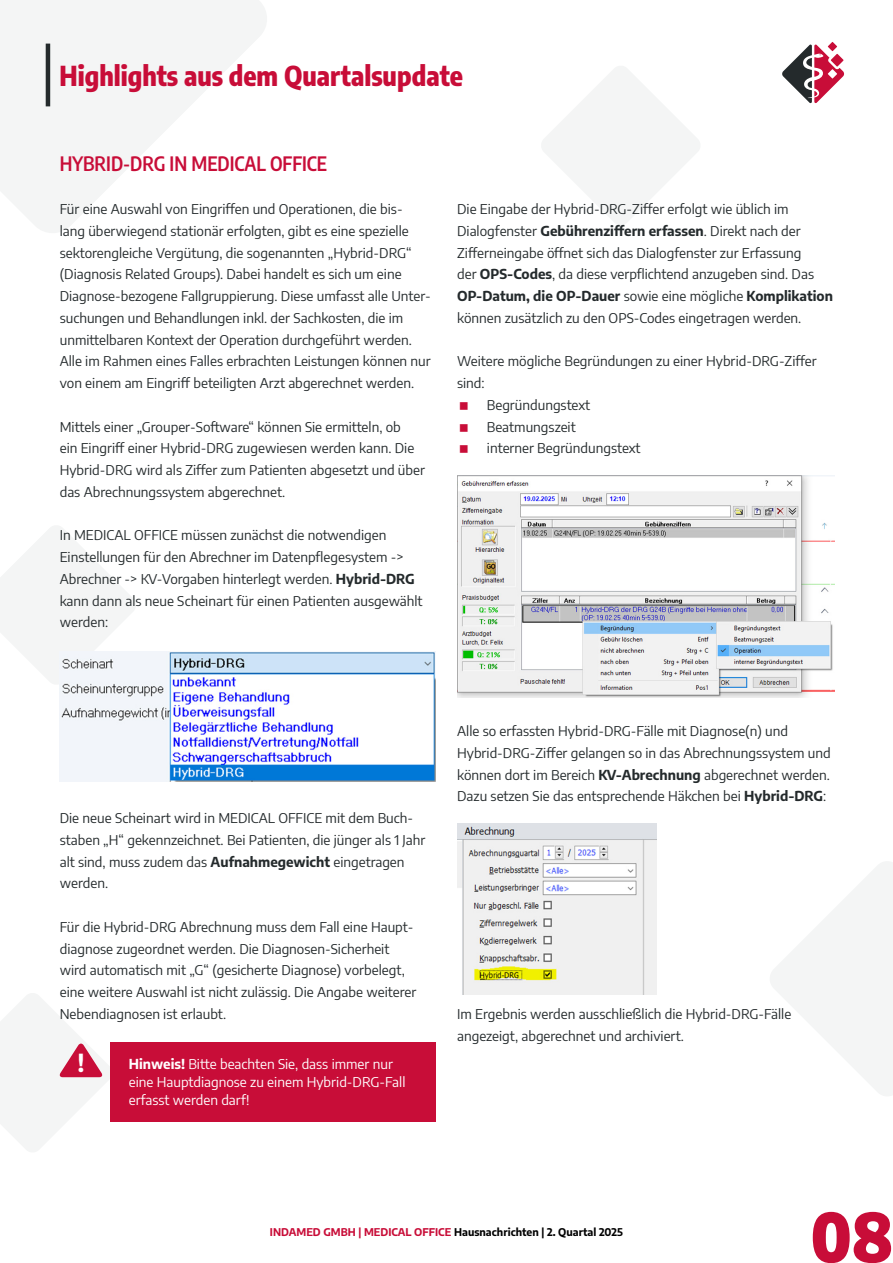
<style>
.page{position:relative;width:893px;height:1263px;background:#fff}
.page>*{position:absolute;margin:0;border:0;box-sizing:border-box;transform-origin:0 0}
.t1{font:900 67.5px "Encode Sans Condensed";color:#c80d38}
.t2{font:800 27px "Encode Sans Condensed";color:#c80d38}
.t3{font:700 24.45px "Encode Sans Condensed";color:#fff}
.t4{font:600 19.5px "Encode Sans Condensed";color:#c80d38}
.t5{font:13.5px/21.8px "Encode Sans";color:#242a2c}
.t6{font:13.5px/18px "Encode Sans";color:#fff}
.t7{font:700 10.5px "Encode Sans";color:#000}
.s1{font-weight:700}
.s2{color:#c80d38}
</style>
<div class="page">
<svg style="left:0;top:0;width:267px;height:233px;fill:#f4f5f5"></svg>
<svg style="left:770px;top:862px;width:123px;height:234px"></svg>
<svg style="left:0;top:526px;width:136px;height:160px"></svg>
<svg style="left:542px;top:66px;width:158px;height:159px"></svg>
<svg style="left:782px;top:44px;width:62px;height:59px"></svg>
<svg style="left:828px;top:42px;width:9px;height:9px"></svg>
<hr style="left:46px;top:44px;width:4px;height:62px;background:#242a2c">
<img style="left:60px;top:651px;width:376px;height:130px">
<div style="left:111px;top:1042px;width:325px;height:79px;background:#c80d38"></div>
<svg style="left:0;top:993px;width:113px;height:159px"></svg>
<img style="left:457px;top:475px;width:377px;height:223px">
<img style="left:457px;top:824px;width:200px;height:170px">
<h2 class="t2" style="left:60px;top:55px;width:405px">Highlights aus dem Quartalsupdate</h2>
<h3 class="t4" style="left:60px;top:149px;width:269px">HYBRID-DRG IN MEDICAL OFFICE</h3>
<p class="t5" style="left:60px;top:198px;width:373px">Für eine Auswahl von Eingriffen und Operationen, die bis&shy;lang überwiegend stationär erfolgten, gibt es eine spezielle sektorengleiche Vergütung, die sogenannten „Hybrid-DRG“ (Diagnosis Related Groups). Dabei handelt es sich um eine Diagnose-bezogene Fallgruppierung. Diese umfasst alle Unter&shy;suchungen und Behandlungen inkl. der Sachkosten, die im unmittelbaren Kontext der Operation durchgeführt werden.<br>Alle im Rahmen eines Falles erbrachten Leistungen können nur von einem am Eingriff beteiligten Arzt abgerechnet werden.</p>
<p class="t5" style="left:60px;top:415px;width:367px">Mittels einer „Grouper-Software“ können Sie ermitteln, ob<br>ein Eingriff einer Hybrid-DRG zugewiesen werden kann. Die Hybrid-DRG wird als Ziffer zum Patienten abgesetzt und über das Abrechnungssystem abgerechnet.</p>
<p class="t5" style="left:60px;top:524px;width:364px">In MEDICAL OFFICE müssen zunächst die notwendigen Einstellungen für den Abrechner im Datenpflegesystem -&gt; Abrechner -&gt; KV-Vorgaben hinterlegt werden. <span class="s1">Hybrid-DRG </span>kann dann als neue Scheinart für einen Patienten ausgewählt werden:</p>
<p class="t5" style="left:457px;top:198px;width:377px">Die Eingabe der Hybrid-DRG-Ziffer erfolgt wie üblich im Dialogfenster <span class="s1">Gebührenziffern erfassen</span>. Direkt nach der Zifferneingabe öffnet sich das Dialogfenster zur Erfassung<br>der <span class="s1">OPS-Codes</span>, da diese verpflichtend anzugeben sind. Das <span class="s1">OP-Datum, die OP-Dauer</span> sowie eine mögliche <span class="s1">Komplikation </span>können zusätzlich zu den OPS-Codes eingetragen werden.</p>
<p class="t5" style="left:457px;top:350px;width:361px">Weitere mögliche Begründungen zu einer Hybrid-DRG-Ziffer</p>
<p class="t5" style="left:457px;top:372px;width:29px">sind:</p>
<p class="t5" style="left:487px;top:393px;width:105px">Begründungstext</p>
<p class="t5" style="left:487px;top:415px;width:90px">Beatmungszeit</p>
<p class="t5" style="left:487px;top:437px;width:155px">interner Begründungstext</p>
<p class="t5" style="left:60px;top:807px;width:367px">Die neue Scheinart wird in MEDICAL OFFICE mit dem Buch&shy;staben „H“ gekennzeichnet. Bei Patienten, die jünger als 1 Jahr alt sind, muss zudem das <span class="s1">Aufnahmegewicht</span> eingetragen werden.</p>
<p class="t5" style="left:60px;top:915px;width:358px">Für die Hybrid-DRG Abrechnung muss dem Fall eine Haupt&shy;diagnose zugeordnet werden. Die Diagnosen-Sicherheit wird automatisch mit „G“ (gesicherte Diagnose) vorbelegt, eine weitere Auswahl ist nicht zulässig. Die Angabe weiterer Nebendiagnosen ist erlaubt.</p>
<h3 class="t3" style="left:78px;top:1044px;width:8px">!</h3>
<p class="t6" style="left:129px;top:1054px;width:278px"><span class="s1">Hinweis!</span> Bitte beachten Sie, dass immer nur eine Hauptdiagnose zu einem Hybrid-DRG-Fall erfasst werden darf!</p>
<p class="t5" style="left:457px;top:720px;width:375px">Alle so erfassten Hybrid-DRG-Fälle mit Diagnose(n) und Hybrid-DRG-Ziffer gelangen so in das Abrechnungssystem und können dort im Bereich <span class="s1">KV-Abrechnung</span> abgerechnet werden.<br>Dazu setzen Sie das entsprechende Häkchen bei <span class="s1">Hybrid-DRG</span>:</p>
<p class="t5" style="left:457px;top:1002px;width:336px">Im Ergebnis werden ausschließlich die Hybrid-DRG-Fälle angezeigt, abgerechnet und archiviert.</p>
<p class="t7" style="left:270px;top:1225px;width:355px"><span class="s2">INDAMED GMBH | MEDICAL OFFICE</span> Hausnachrichten | 2. Quartal 2025</p>
<h1 class="t1" style="left:811px;top:1184px;width:84px">08</h1>
</div>
